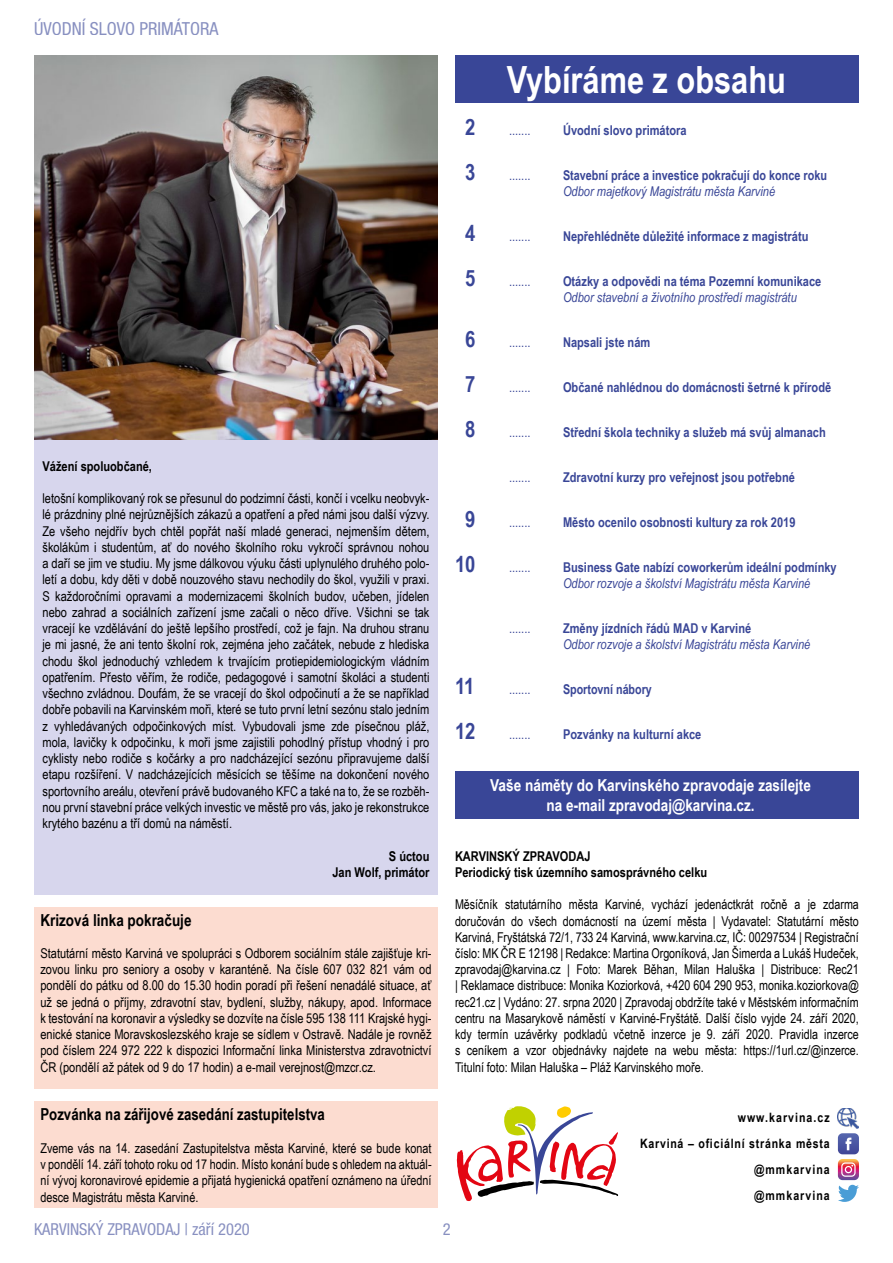
<style>
.page{position:relative;width:893px;height:1263px;background:#fff}
.page>*{position:absolute;margin:0;border:0;box-sizing:border-box;transform-origin:0 0}
.Nadpis_článku_modrá{font:700 37.5px "Arial Narrow";color:#fff}
.Odstavce_kraťasy_bez{font:700 22.5px "Arial Narrow";color:#394697}
.t1{font:condensed 18px "Helvetica Neue LT Pro";color:#394697}
.t2{font:700 16.5px/19.8px "Arial Narrow";color:#fff;text-align:center}
.Odstavce_články_stan{font:700 16.5px "Arial Narrow";color:#000}
.t3{font:condensed 16.5px "Helvetica Neue LT Pro";color:#394697}
.t4{font:13.5px/16.2px "Arial Narrow";color:#000;text-align:justify}
.Odstavce_kraťasy_bez-2{font:700 13.5px "Arial Narrow";color:#394697}
.Odstavce_kraťasy_bez-3{font:italic 13.5px "Arial Narrow";color:#394697}
.t5{font:700 13.5px "Arial Narrow";color:#000}
.Odstavce_kraťasy_bez-4{font:13.5px "Arial Narrow";color:#394697}
.t6{font:700 12.9px "Arial Narrow";letter-spacing:.08em;color:#000}
.t7{font:700 12.9px "Arial Narrow";letter-spacing:.06em;color:#000}
</style>
<div class="page">
<div style="left:455px;top:55px;width:404px;height:48px;background:#394697"></div>
<div style="left:34px;top:428px;width:404px;height:466px;background:#d7d6ed"></div>
<img style="left:838px;top:1108px;width:21px;height:20px">
<svg style="left:838px;top:1133px;width:21px;height:69px"></svg>
<svg style="left:457px;top:1106px;width:161px;height:95px"></svg>
<div style="left:455px;top:771px;width:404px;height:48px;background:#394697"></div>
<img style="left:34px;top:55px;width:404px;height:384px">
<div style="left:34px;top:907px;width:404px;height:182px;background:#fcdcd0"></div>
<div style="left:34px;top:1101px;width:404px;height:107px;background:#fcdcd0"></div>
<h3 class="t1" style="left:34px;top:18px;width:186px">ÚVODNÍ SLOVO PRIMÁTORA</h3>
<p class="t5" style="left:43px;top:456px;width:111px">Vážení spoluobčané,</p>
<p class="t4" style="left:43px;top:490px;width:388px">letošní komplikovaný rok se přesunul do podzimní části, končí i vcelku neobvyk&shy;lé prázdniny plné nejrůznějších zákazů a opatření a před námi jsou další výzvy.<br>Ze všeho nejdřív bych chtěl popřát naší mladé generaci, nejmenším dětem, školákům i studentům, ať do nového školního roku vykročí správnou nohou a daří se jim ve studiu. My jsme dálkovou výuku části uplynulého druhého polo&shy;letí a dobu, kdy děti v době nouzového stavu nechodily do škol, využili v praxi.<br>S každoročními opravami a modernizacemi školních budov, učeben, jídelen nebo zahrad a sociálních zařízení jsme začali o něco dříve. Všichni se tak vracejí ke vzdělávání do ještě lepšího prostředí, což je fajn. Na druhou stranu je mi jasné, že ani tento školní rok, zejména jeho začátek, nebude z hlediska chodu škol jednoduchý vzhledem k trvajícím protiepidemiologickým vládním opatřením. Přesto věřím, že rodiče, pedagogové i samotní školáci a studenti všechno zvládnou. Doufám, že se vracejí do škol odpočinutí a že se například dobře pobavili na Karvinském moři, které se tuto první letní sezónu stalo jedním z vyhledávaných odpočinkových míst. Vybudovali jsme zde písečnou pláž, mola, lavičky k odpočinku, k moři jsme zajistili pohodlný přístup vhodný i pro cyklisty nebo rodiče s kočárky a pro nadcházející sezónu připravujeme další etapu rozšíření. V nadcházejících měsících se těšíme na dokončení nového sportovního areálu, otevření právě budovaného KFC a také na to, že se rozběh&shy;nou první stavební práce velkých investic ve městě pro vás, jako je rekonstrukce krytého bazénu a tří domů na náměstí.</p>
<p class="t5" style="left:389px;top:845px;width:42px">S úctou</p>
<p class="t5" style="left:332px;top:862px;width:98px">Jan Wolf, primátor</p>
<p class="Odstavce_články_stan" style="left:40px;top:907px;width:153px">Krizová linka pokračuje</p>
<p class="t4" style="left:40px;top:945px;width:393px">Statutární město Karviná ve spolupráci s Odborem sociálním stále zajišťuje kri&shy;zovou linku pro seniory a osoby v karanténě. Na čísle 607 032 821 vám od pondělí do pátku od 8.00 do 15.30 hodin poradí při řešení nenadálé situace, ať už se jedná o příjmy, zdravotní stav, bydlení, služby, nákupy, apod. Informace k testování na koronavir a výsledky se dozvíte na čísle 595 138 111 Krajské hygi&shy;enické stanice Moravskoslezského kraje se sídlem v Ostravě. Nadále je rovněž pod číslem 224 972 222 k dispozici Informační linka Ministerstva zdravotnictví ČR (pondělí až pátek od 9 do 17 hodin) a e-mail verejnost@mzcr.cz.</p>
<p class="Odstavce_články_stan" style="left:40px;top:1102px;width:286px">Pozvánka na zářijové zasedání zastupitelstva</p>
<p class="t4" style="left:40px;top:1139px;width:393px">Zveme vás na 14. zasedání Zastupitelstva města Karviné, které se bude konat v pondělí 14. září tohoto roku od 17 hodin. Místo konání bude s ohledem na aktuál&shy;ní vývoj koronavirové epidemie a přijatá hygienická opatření oznámeno na úřední desce Magistrátu města Karviné.</p>
<p class="Odstavce_kraťasy_bez" style="left:465px;top:110px;width:12px">2</p>
<p class="Odstavce_kraťasy_bez" style="left:465px;top:155px;width:12px">3</p>
<p class="Odstavce_kraťasy_bez" style="left:465px;top:216px;width:12px">4</p>
<p class="Odstavce_kraťasy_bez" style="left:465px;top:261px;width:12px">5</p>
<p class="Odstavce_kraťasy_bez" style="left:465px;top:322px;width:12px">6</p>
<p class="Odstavce_kraťasy_bez" style="left:465px;top:367px;width:12px">7</p>
<p class="Odstavce_kraťasy_bez" style="left:465px;top:412px;width:12px">8</p>
<p class="Odstavce_kraťasy_bez" style="left:465px;top:502px;width:12px">9</p>
<p class="Odstavce_kraťasy_bez" style="left:455px;top:547px;width:22px">10</p>
<p class="Odstavce_kraťasy_bez" style="left:455px;top:669px;width:21px">11</p>
<p class="Odstavce_kraťasy_bez" style="left:455px;top:714px;width:22px">12</p>
<p class="Nadpis_článku_modrá" style="left:507px;top:51px;width:281px">Vybíráme z obsahu</p>
<p class="Odstavce_kraťasy_bez-4" style="left:509px;top:120px;width:23px">.......</p>
<p class="Odstavce_kraťasy_bez-2" style="left:563px;top:120px;width:125px">Úvodní slovo primátora</p>
<p class="Odstavce_kraťasy_bez-4" style="left:509px;top:165px;width:23px">.......</p>
<p class="Odstavce_kraťasy_bez-2" style="left:563px;top:165px;width:266px">Stavební práce a investice pokračují do konce roku</p>
<p class="Odstavce_kraťasy_bez-3" style="left:563px;top:182px;width:214px">Odbor majetkový Magistrátu města Karviné</p>
<p class="Odstavce_kraťasy_bez-4" style="left:509px;top:226px;width:23px">.......</p>
<p class="Odstavce_kraťasy_bez-2" style="left:563px;top:226px;width:247px">Nepřehlédněte důležité informace z magistrátu</p>
<p class="Odstavce_kraťasy_bez-4" style="left:509px;top:271px;width:23px">.......</p>
<p class="Odstavce_kraťasy_bez-2" style="left:563px;top:271px;width:260px">Otázky a odpovědi na téma Pozemní komunikace</p>
<p class="Odstavce_kraťasy_bez-3" style="left:563px;top:288px;width:235px">Odbor stavební a životního prostředí magistrátu</p>
<p class="Odstavce_kraťasy_bez-4" style="left:509px;top:332px;width:23px">.......</p>
<p class="Odstavce_kraťasy_bez-2" style="left:563px;top:332px;width:89px">Napsali jste nám</p>
<p class="Odstavce_kraťasy_bez-4" style="left:509px;top:377px;width:23px">.......</p>
<p class="Odstavce_kraťasy_bez-2" style="left:563px;top:377px;width:270px">Občané nahlédnou do domácnosti šetrné k přírodě</p>
<p class="Odstavce_kraťasy_bez-4" style="left:509px;top:422px;width:23px">.......</p>
<p class="Odstavce_kraťasy_bez-2" style="left:563px;top:422px;width:264px">Střední škola techniky a služeb má svůj almanach</p>
<p class="Odstavce_kraťasy_bez-4" style="left:509px;top:467px;width:23px">.......</p>
<p class="Odstavce_kraťasy_bez-2" style="left:563px;top:467px;width:233px">Zdravotní kurzy pro veřejnost jsou potřebné</p>
<p class="Odstavce_kraťasy_bez-4" style="left:509px;top:512px;width:23px">.......</p>
<p class="Odstavce_kraťasy_bez-2" style="left:563px;top:512px;width:234px">Město ocenilo osobnosti kultury za rok 2019</p>
<p class="Odstavce_kraťasy_bez-4" style="left:509px;top:557px;width:23px">.......</p>
<p class="Odstavce_kraťasy_bez-2" style="left:563px;top:557px;width:275px">Business Gate nabízí coworkerům ideální podmínky</p>
<p class="Odstavce_kraťasy_bez-3" style="left:563px;top:574px;width:249px">Odbor rozvoje a školství Magistrátu města Karviné</p>
<p class="Odstavce_kraťasy_bez-4" style="left:509px;top:619px;width:23px">.......</p>
<p class="Odstavce_kraťasy_bez-2" style="left:563px;top:618px;width:190px">Změny jízdních řádů MAD v Karviné</p>
<p class="Odstavce_kraťasy_bez-3" style="left:563px;top:635px;width:249px">Odbor rozvoje a školství Magistrátu města Karviné</p>
<p class="Odstavce_kraťasy_bez-4" style="left:509px;top:680px;width:23px">.......</p>
<p class="Odstavce_kraťasy_bez-2" style="left:563px;top:679px;width:90px">Sportovní nábory</p>
<p class="Odstavce_kraťasy_bez-4" style="left:509px;top:725px;width:23px">.......</p>
<p class="Odstavce_kraťasy_bez-2" style="left:563px;top:724px;width:140px">Pozvánky na kulturní akce</p>
<p class="t2" style="left:490px;top:774px;width:322px">Vaše náměty do Karvinského zpravodaje zasílejte na e-mail zpravodaj@karvina.cz.</p>
<p class="t5" style="left:455px;top:845px;width:137px">KARVINSKÝ ZPRAVODAJ</p>
<p class="t5" style="left:455px;top:862px;width:254px">Periodický tisk územního samosprávného celku</p>
<p class="t4" style="left:455px;top:896px;width:405px">Měsíčník statutárního města Karviné, vychází jedenáctkrát ročně a je zdarma doručován do všech domácností na území města | Vydavatel: Statutární město Karviná, Fryštátská 72/1, 733 24 Karviná, www.karvina.cz, IČ: 00297534 | Registrační číslo: MK ČR E 12198 | Redakce: Martina Orgoníková, Jan Šimerda a Lukáš Hudeček, zpravodaj@karvina.cz | Foto: Marek Běhan, Milan Haluška | Distribuce: Rec21 | Reklamace distribuce: Monika Koziorková, +420 604 290 953, monika.koziorkova@ rec21.cz | Vydáno: 27. srpna 2020 | Zpravodaj obdržíte také v Městském informačním centru na Masarykově náměstí v Karviné-Fryštátě. Další číslo vyjde 24. září 2020, kdy termín uzávěrky podkladů včetně inzerce je 9. září 2020. Pravidla inzerce s ceníkem a vzor objednávky najdete na webu města: https://1url.cz/@inzerce.<br>Titulní foto: Milan Haluška – Pláž Karvinského moře.</p>
<p class="t6" style="left:738px;top:1108px;width:93px">www.karvina.cz</p>
<p class="t7" style="left:640px;top:1134px;width:191px">Karviná – oficiální stránka města</p>
<p class="t6" style="left:754px;top:1160px;width:77px">@mmkarvina</p>
<p class="t6" style="left:754px;top:1186px;width:77px">@mmkarvina</p>
<p class="t3" style="left:34px;top:1220px;width:217px">KARVINSKÝ ZPRAVODAJ | září 2020</p>
<p class="t3" style="left:442px;top:1220px;width:9px">2</p>
</div>
